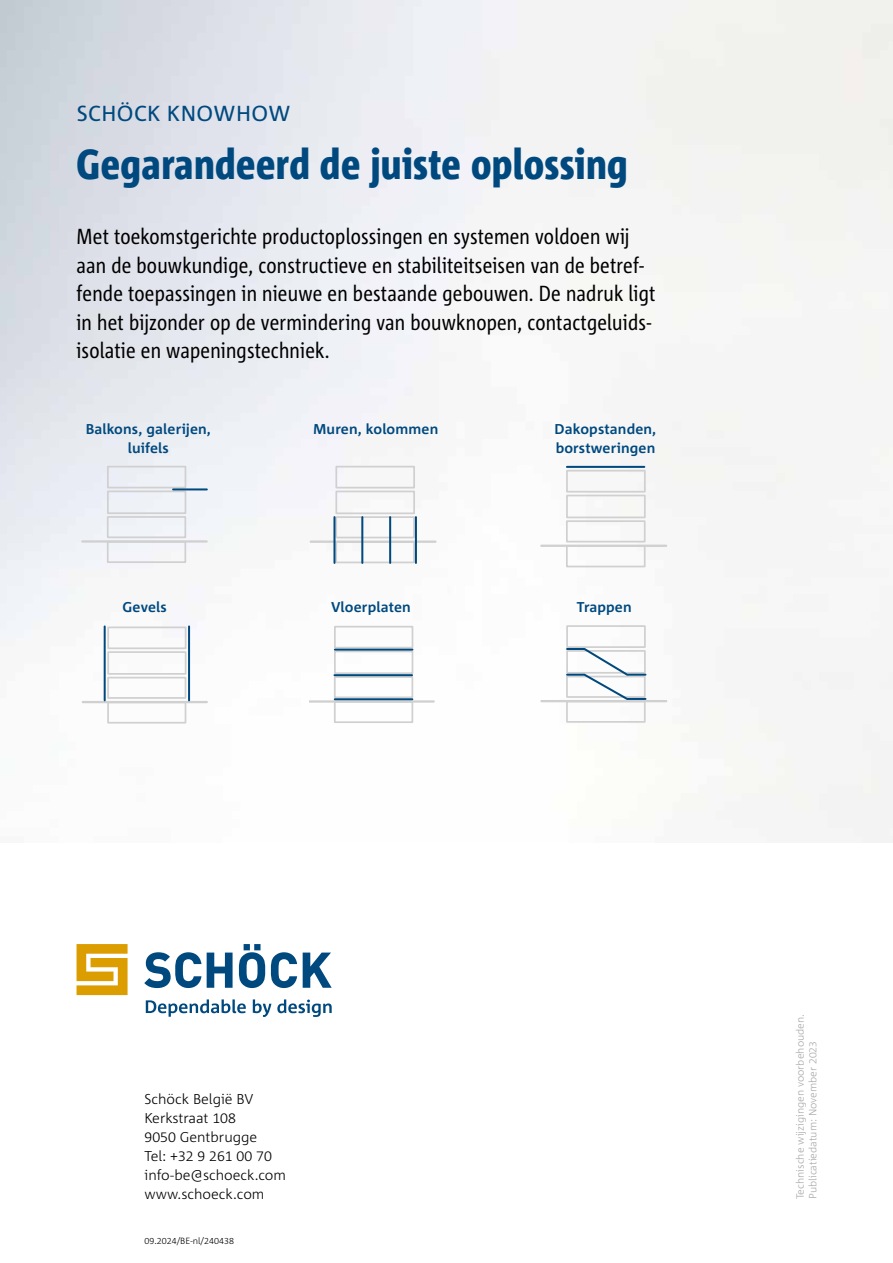
<style>
.page{position:relative;width:893px;height:1263px;background:#fff}
.page>*{position:absolute;margin:0;border:0;box-sizing:border-box;transform-origin:0 0}
.t1{font:800 condensed 42px "Corpid Schoeck";letter-spacing:.01em;color:#00497f}
.t2{font:condensed 21.75px/28.5px "Corpid Schoeck";letter-spacing:.01em;color:#000}
.t3{font:21.75px "Corpid Schoeck";letter-spacing:.02em;color:#00497f}
.t4{font:300 14.25px/19.2px "Corpid Schoeck";color:#000}
.t5{font:700 14.25px/19.2px "Corpid Schoeck";letter-spacing:.01em;color:#00497f;text-align:center}
.t6{font:300 10.5px/12.8px "Corpid Schoeck";color:#a8a8a7}
.t7{font:300 9px "Corpid Schoeck";color:#000}
</style>
<div class="page">
<img style="left:0;top:0;width:893px;height:842px">
<hr style="left:567px;top:466px;width:77px;height:2px;background:#00497f">
<svg style="left:565px;top:469px;width:82px;height:99px"></svg>
<hr style="left:541px;top:545px;width:125px;height:2px;background:#d0d0d0">
<svg style="left:334px;top:465px;width:82px;height:99px"></svg>
<hr style="left:311px;top:540px;width:124px;height:3px;background:#d0d0d0">
<hr style="left:415px;top:517px;width:2px;height:46px;background:#00497f">
<hr style="left:333px;top:517px;width:2px;height:46px;background:#00497f">
<hr style="left:389px;top:517px;width:2px;height:46px;background:#00497f">
<hr style="left:361px;top:517px;width:2px;height:46px;background:#00497f">
<hr style="left:541px;top:700px;width:125px;height:2px;background:#d0d0d0">
<svg style="left:565px;top:625px;width:82px;height:99px"></svg>
<svg style="left:106px;top:626px;width:81px;height:98px"></svg>
<hr style="left:83px;top:701px;width:124px;height:2px;background:#d0d0d0">
<hr style="left:104px;top:626px;width:2px;height:74px;background:#00497f">
<hr style="left:188px;top:626px;width:2px;height:74px;background:#00497f">
<svg style="left:333px;top:625px;width:81px;height:99px"></svg>
<hr style="left:309px;top:700px;width:125px;height:3px;background:#d0d0d0">
<hr style="left:335px;top:649px;width:77px;height:2px;background:#00497f">
<hr style="left:334px;top:674px;width:78px;height:2px;background:#00497f">
<hr style="left:335px;top:698px;width:77px;height:2px;background:#00497f">
<svg style="left:106px;top:465px;width:81px;height:99px"></svg>
<hr style="left:82px;top:540px;width:125px;height:3px;background:#d0d0d0">
<hr style="left:173px;top:488px;width:34px;height:2px;background:#00497f">
<svg style="left:144px;top:944px;width:188px;height:44px"></svg>
<svg style="left:77px;top:944px;width:51px;height:51px"></svg>
<svg style="left:146px;top:999px;width:100px;height:18px"></svg>
<svg style="left:253px;top:999px;width:18px;height:18px"></svg>
<svg style="left:277px;top:999px;width:55px;height:18px"></svg>
<p class="t3" style="left:77px;top:100px;width:215px">SCHÖCK KNOWHOW</p>
<h1 class="t1" style="left:77px;top:138px;width:553px">Gegarandeerd de juiste oplossing</h1>
<p class="t2" style="left:77px;top:222px;width:580px">Met toekomstgerichte productoplossingen en systemen voldoen wij aan de bouwkundige, constructieve en stabiliteitseisen van de betref&shy;fende toepassingen in nieuwe en bestaande gebouwen. De nadruk ligt in het bijzonder op de vermindering van bouwknopen, contactgeluids&shy;isolatie en wapeningstechniek.</p>
<p class="t5" style="left:86px;top:419px;width:127px">Balkons, galerijen, luifels</p>
<p class="t5" style="left:313px;top:419px;width:127px">Muren, kolommen</p>
<p class="t5" style="left:555px;top:419px;width:103px;text-align:left">Dakopstanden, borstweringen</p>
<p class="t5" style="left:122px;top:598px;width:46px">Gevels</p>
<p class="t5" style="left:331px;top:598px;width:81px">Vloerplaten</p>
<p class="t5" style="left:577px;top:598px;width:56px">Trappen</p>
<p class="t4" style="left:145px;top:1089px;width:143px">Schöck België BV<br>Kerkstraat 108<br>9050 Gentbrugge<br>Tel: +32 9 261 00 70 info-be@schoeck.com www.schoeck.com</p>
<p class="t7" style="left:145px;top:1235px;width:91px">09.2024/BE-nl/240438</p>
<p class="t6" style="left:793px;top:1199px;width:187px;rotate:-90deg">Technische wijzigingen voorbehouden.<br>Publicatiedatum: November 2023</p>
</div>
